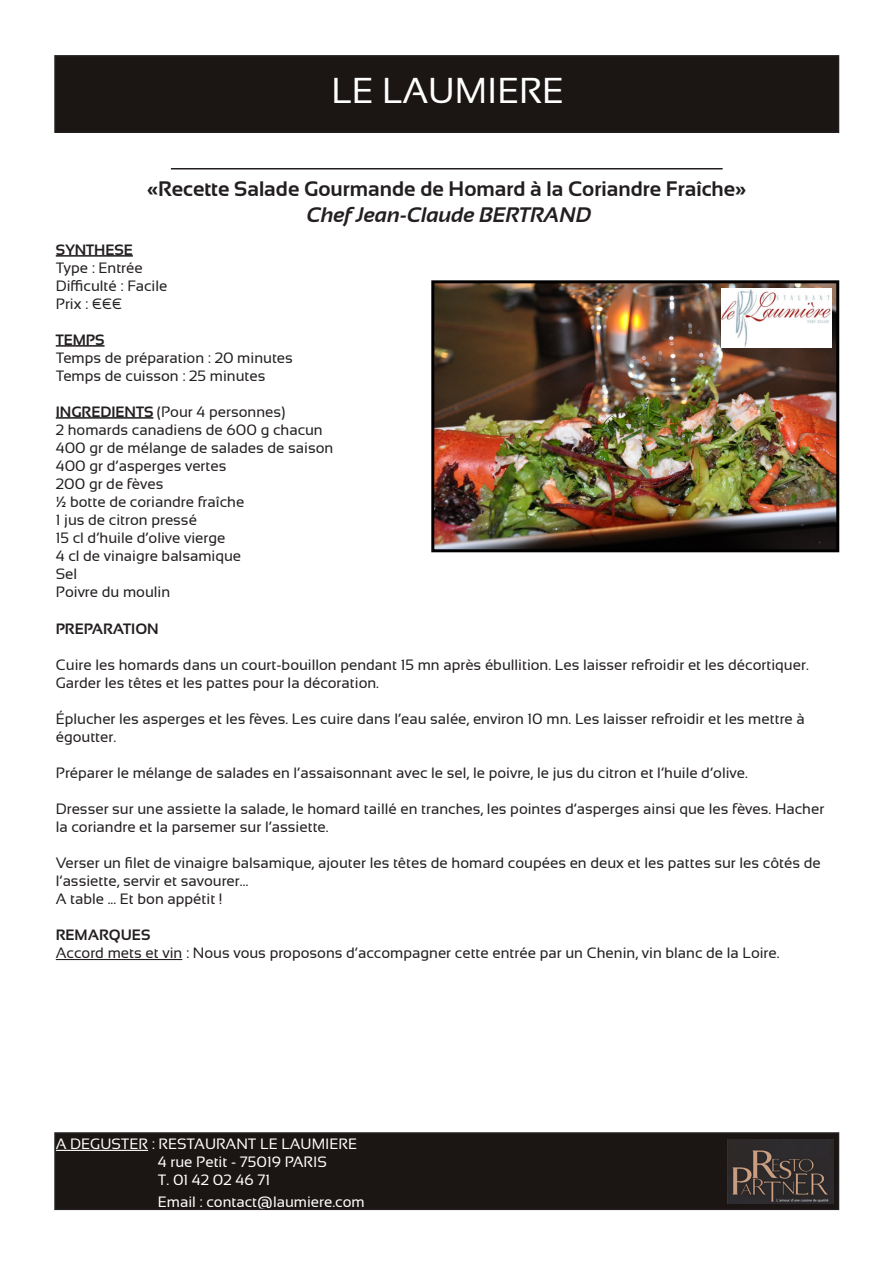
<style>
.page{position:relative;width:893px;height:1263px;background:#fff}
.page>*{position:absolute;margin:0;border:0;box-sizing:border-box;transform-origin:0 0}
.t1{font:36px "Sansation";color:#fff}
.t2{font:700 21px "Sansation";color:#231f20}
.t3{font:italic 700 21px "Sansation";color:#231f20}
.t4{font:15px/18px "Sansation";color:#231f20}
.t5{font:15px "Sansation";color:#fff}
.t6{font:700 15px "Sansation";color:#231f20}
.s1{font-weight:700}
</style>
<div class="page">
<hr style="left:171px;top:168px;width:552px;height:1px;background:#231f20">
<div style="left:55px;top:56px;width:783px;height:76px;background:#1b1513"></div>
<div style="left:54px;top:55px;width:785px;height:78px;border:2px solid #231f20"></div>
<div style="left:55px;top:1133px;width:783px;height:76px;background:#1b1513"></div>
<hr style="left:56px;top:1150px;width:92px;height:1px;background:#fff">
<div style="left:54px;top:1132px;width:785px;height:78px;border:2px solid #231f20"></div>
<img style="left:435px;top:284px;width:400px;height:264px">
<div style="left:431px;top:280px;width:408px;height:272px;border:3px solid #000"></div>
<img style="left:722px;top:289px;width:110px;height:59px">
<img style="left:727px;top:1139px;width:107px;height:64px">
<hr style="left:56px;top:255px;width:77px;height:2px;background:#231f20">
<hr style="left:56px;top:345px;width:49px;height:2px;background:#231f20">
<hr style="left:56px;top:417px;width:97px;height:2px;background:#231f20">
<hr style="left:56px;top:959px;width:126px;height:1px;background:#231f20">
<p class="t1" style="left:331px;top:71px;width:234px">LE LAUMIERE</p>
<p class="t2" style="left:147px;top:177px;width:601px">«Recette Salade Gourmande de Homard à la Coriandre Fraîche»</p>
<p class="t3" style="left:307px;top:203px;width:286px">Chef Jean-Claude BERTRAND</p>
<p class="t6" style="left:56px;top:241px;width:79px">SYNTHESE</p>
<p class="t4" style="left:56px;top:258px;width:89px">Type : Entrée</p>
<p class="t4" style="left:56px;top:276px;width:113px">Difficulté : Facile</p>
<p class="t4" style="left:56px;top:294px;width:68px">Prix : €€€</p>
<p class="t6" style="left:56px;top:331px;width:50px">TEMPS</p>
<p class="t4" style="left:56px;top:348px;width:239px">Temps de préparation : 20 minutes</p>
<p class="t4" style="left:56px;top:366px;width:211px">Temps de cuisson : 25 minutes</p>
<p class="t4" style="left:56px;top:402px;width:231px"><span class="s1">INGREDIENTS</span> (Pour 4 personnes)</p>
<p class="t4" style="left:56px;top:420px;width:269px">2 homards canadiens de 600 g chacun</p>
<p class="t4" style="left:56px;top:438px;width:279px">400 gr de mélange de salades de saison</p>
<p class="t4" style="left:56px;top:456px;width:172px">400 gr d’asperges vertes</p>
<p class="t4" style="left:56px;top:474px;width:109px">200 gr de fèves</p>
<p class="t4" style="left:56px;top:492px;width:190px">½ botte de coriandre fraîche</p>
<p class="t4" style="left:56px;top:510px;width:143px">1 jus de citron pressé</p>
<p class="t4" style="left:56px;top:528px;width:171px">15 cl d’huile d’olive vierge</p>
<p class="t4" style="left:56px;top:546px;width:187px">4 cl de vinaigre balsamique</p>
<p class="t4" style="left:56px;top:564px;width:23px">Sel</p>
<p class="t4" style="left:56px;top:582px;width:116px">Poivre du moulin</p>
<p class="t6" style="left:56px;top:621px;width:105px">PREPARATION</p>
<p class="t4" style="left:56px;top:656px;width:754px">Cuire les homards dans un court-bouillon pendant 15 mn après ébullition. Les laisser refroidir et les décortiquer.<br>Garder les têtes et les pattes pour la décoration.</p>
<p class="t4" style="left:56px;top:710px;width:751px">Éplucher les asperges et les fèves. Les cuire dans l’eau salée, environ 10 mn. Les laisser refroidir et les mettre à égoutter.</p>
<p class="t4" style="left:56px;top:764px;width:694px">Préparer le mélange de salades en l’assaisonnant avec le sel, le poivre, le jus du citron et l’huile d’olive.</p>
<p class="t4" style="left:56px;top:800px;width:770px">Dresser sur une assiette la salade, le homard taillé en tranches, les pointes d’asperges ainsi que les fèves. Hacher la coriandre et la parsemer sur l’assiette.</p>
<p class="t4" style="left:56px;top:854px;width:766px">Verser un filet de vinaigre balsamique, ajouter les têtes de homard coupées en deux et les pattes sur les côtés de l’assiette, servir et savourer…</p>
<p class="t4" style="left:56px;top:890px;width:168px">A table ... Et bon appétit !</p>
<p class="t6" style="left:56px;top:927px;width:96px">REMARQUES</p>
<p class="t4" style="left:56px;top:944px;width:725px">Accord mets et vin : Nous vous proposons d’accompagner cette entrée par un Chenin, vin blanc de la Loire.</p>
<p class="t5" style="left:56px;top:1135px;width:303px">A DEGUSTER : RESTAURANT LE LAUMIERE</p>
<p class="t5" style="left:158px;top:1153px;width:171px">4 rue Petit - 75019 PARIS</p>
<p class="t5" style="left:158px;top:1171px;width:114px">T. 01 42 02 46 71</p>
<p class="t5" style="left:158px;top:1193px;width:208px">Email : contact@laumiere.com</p>
</div>
